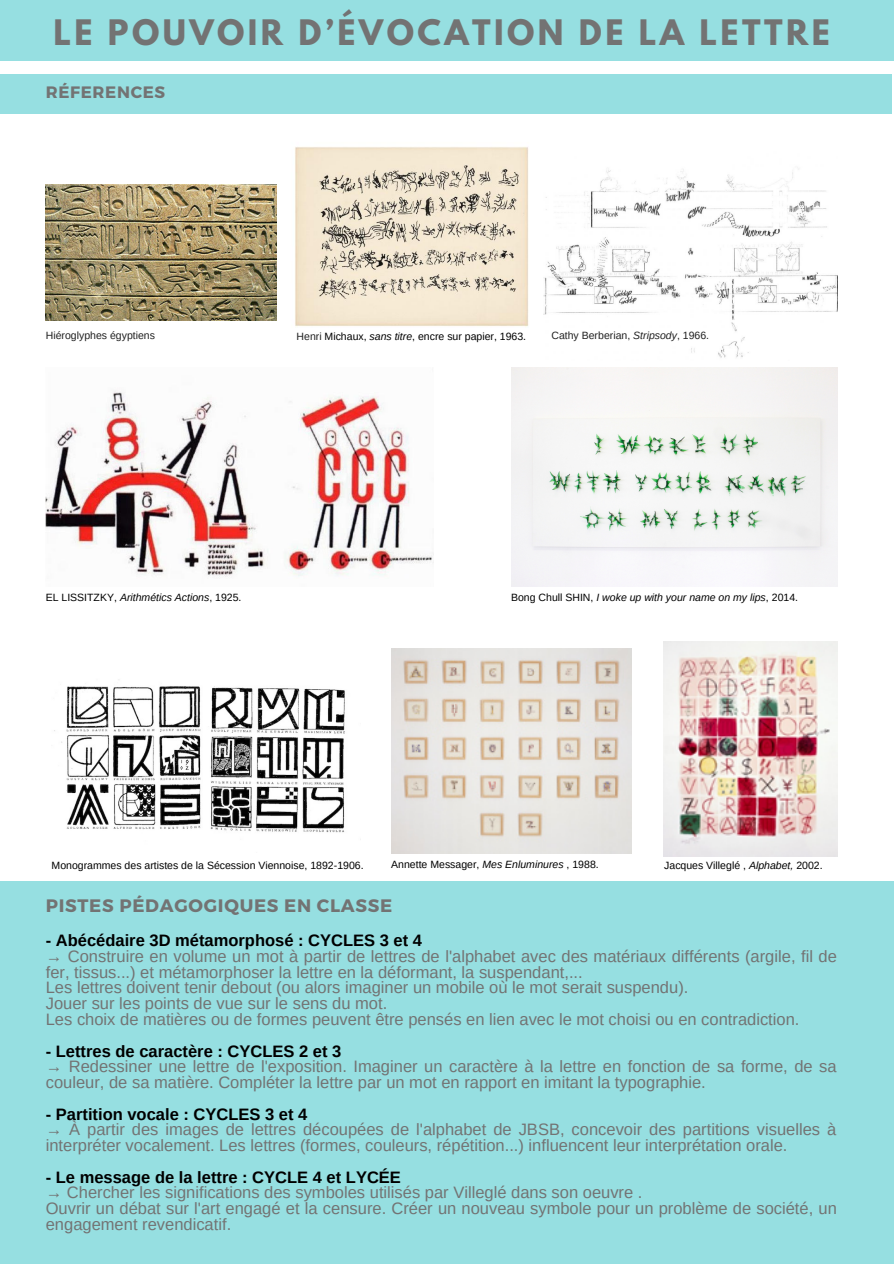
<style>
.page{position:relative;width:894px;height:1264px;background:#fff}
.page>*{position:absolute;margin:0;border:0;box-sizing:border-box;transform-origin:0 0}
.t1{font:700 31.05px "League Spartan";letter-spacing:.11em;color:#737373}
.t2{font:700 18px "Montserrat";letter-spacing:.04em;color:#737373}
.t3{font:16.5px/15.8px "Arimo";color:#737373}
.t4{font:700 16.5px "Arimo";color:#000}
.t5{font:700 16.5px "Montserrat";letter-spacing:.04em;color:#737373}
.t6{font:10.5px "Arimo";color:#000}
.t7{font:10.5px "Arimo";color:#222}
.t8{font:italic 10.5px "Arimo";color:#000}
.s1{color:#222}
.s2{font-style:italic}
.s3{font-style:normal}
</style>
<div class="page">
<img style="left:46px;top:184px;width:231px;height:136px">
<img style="left:46px;top:391px;width:387px;height:186px">
<div style="left:0;top:881px;width:893px;height:382px;background:#96dfe1"></div>
<img style="left:295px;top:147px;width:234px;height:180px">
<img style="left:54px;top:679px;width:291px;height:154px">
<div style="left:0;top:75px;width:891px;height:39px;background:#96dfe1"></div>
<div style="left:0;top:0;width:893px;height:60px;background:#96dfe1"></div>
<img style="left:543px;top:169px;width:294px;height:189px">
<img style="left:511px;top:367px;width:326px;height:220px">
<img style="left:391px;top:648px;width:240px;height:205px">
<img style="left:663px;top:641px;width:174px;height:215px">
<p class="t1" style="left:53px;top:17px;width:777px">LE POUVOIR D’ÉVOCATION DE LA LETTRE</p>
<p class="t5" style="left:46px;top:81px;width:121px">RÉFERENCES</p>
<p class="t7" style="left:46px;top:329px;width:111px">Hiéroglyphes égyptiens</p>
<p class="t6" style="left:296px;top:330px;width:231px"><span class="s1">Henri</span> Michaux, <span class="s2">sans titre</span>, encre sur papier, 1963.</p>
<p class="t7" style="left:551px;top:329px;width:159px">Cathy Berberian, <span class="s2">Stripsody</span>, 1966.</p>
<p class="t6" style="left:46px;top:591px;width:197px">EL LISSITZKY, <span class="s2">Arithmétics Actions</span>, 1925.</p>
<p class="t8" style="left:511px;top:591px;width:288px"><span class="s3">Bong Chull SHIN,</span> I woke up with your name on my lips<span class="s3">, 2014.</span></p>
<p class="t6" style="left:52px;top:860px;width:313px">Monogrammes des artistes de la Sécession Viennoise, 1892-1906.</p>
<p class="t6" style="left:391px;top:858px;width:209px">Annette Messager, <span class="s2">Mes Enluminures</span> , 1988.</p>
<p class="t6" style="left:664px;top:860px;width:160px">Jacques Villeglé , <span class="s2">Alphabet,</span> 2002.</p>
<p class="t2" style="left:46px;top:894px;width:348px">PISTES PÉDAGOGIQUES EN CLASSE</p>
<p class="t4" style="left:46px;top:931px;width:377px">- Abécédaire 3D métamorphosé : CYCLES 3 et 4</p>
<p class="t3" style="left:46px;top:948px;width:792px">→ Construire en volume un mot à partir de lettres de l'alphabet avec des matériaux différents (argile, fil de fer, tissus...) et métamorphoser la lettre en la déformant, la suspendant,...</p>
<p class="t3" style="left:46px;top:979px;width:644px">Les lettres doivent tenir debout (ou alors imaginer un mobile où le mot serait suspendu).</p>
<p class="t3" style="left:46px;top:995px;width:343px">Jouer sur les points de vue sur le sens du mot.</p>
<p class="t3" style="left:46px;top:1011px;width:755px">Les choix de matières ou de formes peuvent être pensés en lien avec le mot choisi ou en contradiction.</p>
<p class="t4" style="left:46px;top:1041px;width:297px">- Lettres de caractère : CYCLES 2 et 3</p>
<p class="t3" style="left:46px;top:1058px;width:792px">→ Redessiner une lettre de l'exposition. Imaginer un caractère à la lettre en fonction de sa forme, de sa couleur, de sa matière. Compléter la lettre par un mot en rapport en imitant la typographie.</p>
<p class="t4" style="left:46px;top:1104px;width:263px">- Partition vocale : CYCLES 3 et 4</p>
<p class="t3" style="left:46px;top:1121px;width:791px">→ À partir des images de lettres découpées de l'alphabet de JBSB, concevoir des partitions visuelles à interpréter vocalement. Les lettres (formes, couleurs, répétition...) influencent leur interprétation orale.</p>
<p class="t4" style="left:46px;top:1167px;width:356px">- Le message de la lettre : CYCLE 4 et LYCÉE</p>
<p class="t3" style="left:46px;top:1184px;width:598px">→ Chercher les significations des symboles utilisés par Villeglé dans son oeuvre .</p>
<p class="t3" style="left:46px;top:1200px;width:792px">Ouvrir un débat sur l'art engagé et la censure. Créer un nouveau symbole pour un problème de société, un engagement revendicatif.</p>
</div>
